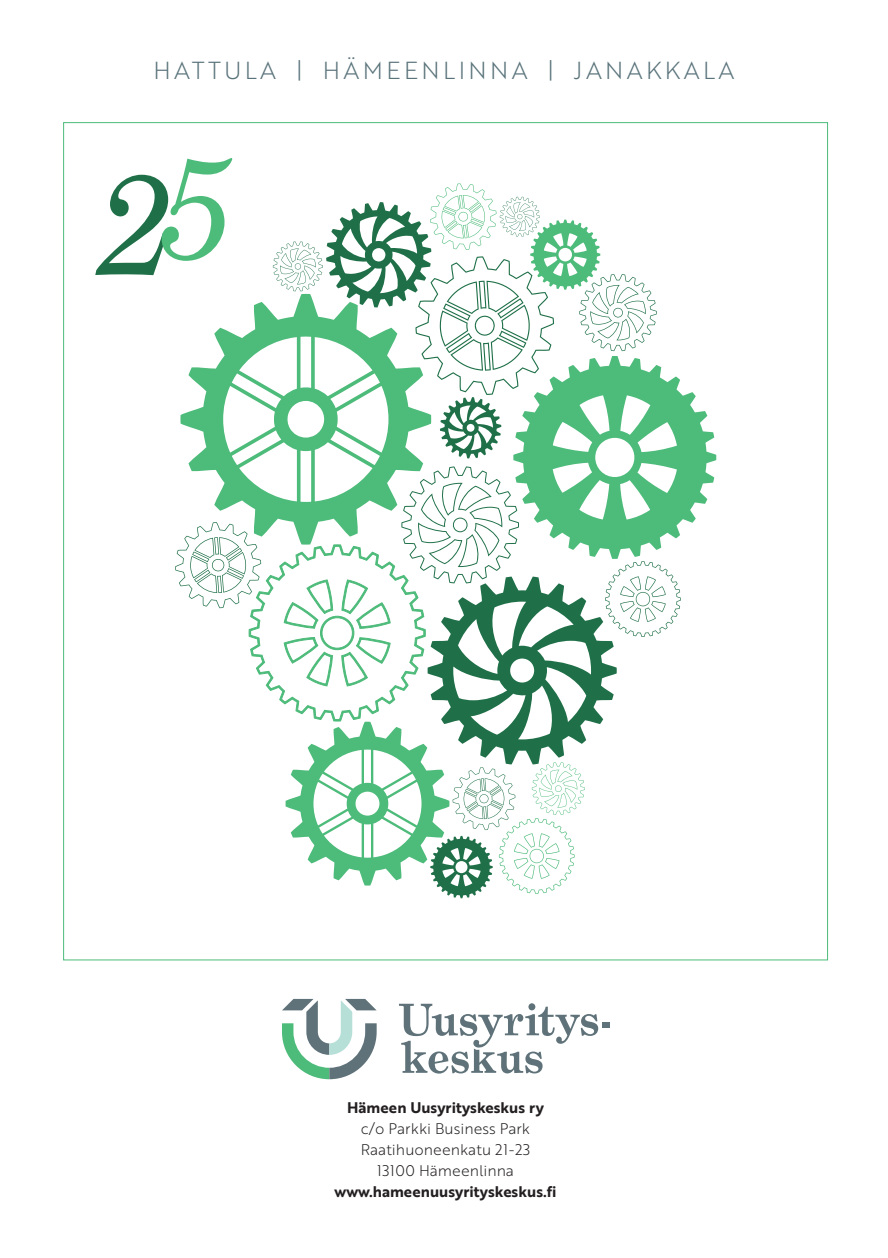
<style>
.page{position:relative;width:888px;height:1258px;background:#fff}
.page>*{position:absolute;margin:0;border:0;box-sizing:border-box;transform-origin:0 0}
.t1{font:24px "Brother 1816 Light";letter-spacing:.14em;color:#5a747b}
.t2{font:15px/21px "Brother 1816 Light";color:#231f20;text-align:center}
.t3{font:15px "Brother 1816 Bold";color:#231f20}
</style>
<div class="page">
<svg style="left:399px;top:1004px;width:210px;height:69px"></svg>
<svg style="left:282px;top:999px;width:95px;height:80px"></svg>
<svg style="left:95px;top:158px;width:621px;height:740px"></svg>
<h1 class="t1" style="left:153px;top:52px;width:582px">HATTULA | HÄMEENLINNA | JANAKKALA</h1>
<p class="t3" style="left:347px;top:1096px;width:199px">Hämeen Uusyrityskeskus ry</p>
<p class="t2" style="left:361px;top:1117px;width:171px">c/o Parkki Business Park<br>Raatihuoneenkatu 21-23<br>13100 Hämeenlinna</p>
<p class="t3" style="left:335px;top:1180px;width:223px">www.hameenuusyrityskeskus.fi</p>
</div>
